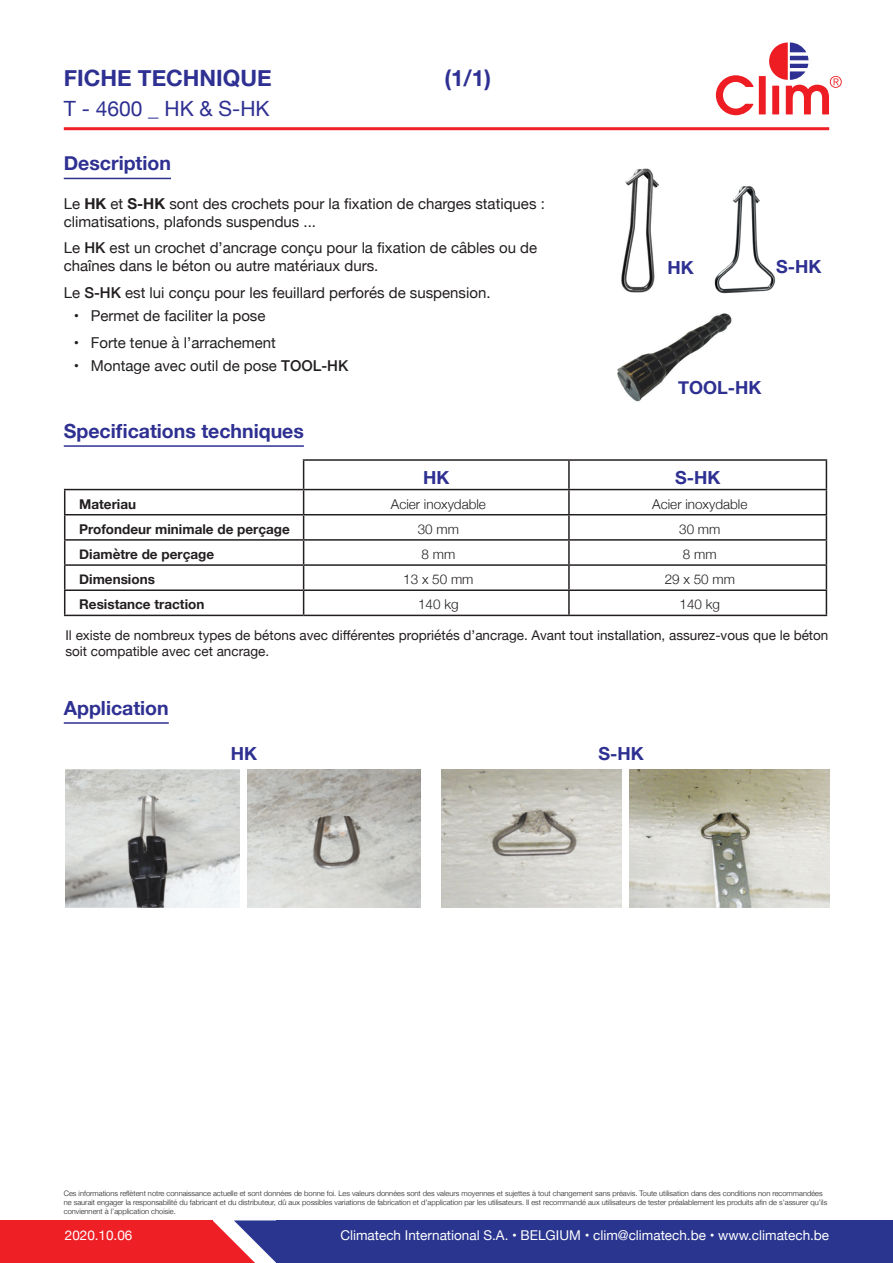
<style>
.page{position:relative;width:893px;height:1263px;background:#fff}
.page>*{position:absolute;margin:0;border:0;box-sizing:border-box;transform-origin:0 0}
.t1{font:700 22.5px "Helvetica Neue";color:#2e3092}
.t2{font:21px "Helvetica Neue";color:#2e3092}
.t3{font:700 19.5px "Helvetica Neue";color:#2e3092}
.t4{font:700 18px "Helvetica Neue";color:#2e3092}
.t5{font:15px/18px "Helvetica Neue";color:#231f20}
.t6{font:13.5px/16.2px "Helvetica Neue";color:#231f20}
.t7{font:700 13.5px "Helvetica Neue";color:#231f20}
.t8{font:13.5px "Helvetica Neue";color:#fff}
.t9{font:300 13.5px "Helvetica Neue";color:#231f20}
.t10{font:300 7.5px/9px "Helvetica Neue";color:#231f20}
.s1{font-weight:700}
.s2{font-weight:500}
</style>
<div class="page">
<div style="left:0;top:1220px;width:213px;height:43px;background:#ee2026"></div>
<svg style="left:213px;top:1220px;width:63px;height:43px"></svg>
<div style="left:276px;top:1220px;width:617px;height:43px;background:#29358e"></div>
<hr style="left:64px;top:127px;width:765px;height:3px;background:#ee2026">
<svg style="left:716px;top:75px;width:37px;height:40px"></svg>
<div style="left:759px;top:76px;width:7px;height:38px;background:#ee1d23"></div>
<svg style="left:769px;top:43px;width:73px;height:71px"></svg>
<hr style="left:64px;top:178px;width:107px;height:1px;background:#2e3092">
<hr style="left:64px;top:445px;width:240px;height:2px;background:#2e3092">
<hr style="left:64px;top:722px;width:105px;height:2px;background:#2e3092">
<img style="left:247px;top:770px;width:174px;height:138px">
<img style="left:65px;top:770px;width:174px;height:138px">
<img style="left:441px;top:770px;width:180px;height:138px">
<img style="left:629px;top:770px;width:200px;height:138px">
<img style="left:714px;top:186px;width:62px;height:108px">
<img style="left:621px;top:168px;width:38px;height:125px">
<img style="left:617px;top:313px;width:115px;height:89px">
<hr style="left:303px;top:459px;width:266px;height:2px;background:#231f20">
<hr style="left:569px;top:459px;width:258px;height:2px;background:#231f20">
<hr style="left:568px;top:461px;width:2px;height:28px;background:#231f20">
<hr style="left:64px;top:489px;width:240px;height:1px;background:#231f20">
<hr style="left:304px;top:489px;width:265px;height:1px;background:#231f20">
<hr style="left:569px;top:489px;width:258px;height:1px;background:#231f20">
<hr style="left:568px;top:490px;width:2px;height:24px;background:#231f20">
<hr style="left:64px;top:514px;width:240px;height:1px;background:#231f20">
<hr style="left:304px;top:514px;width:265px;height:1px;background:#231f20">
<hr style="left:569px;top:514px;width:258px;height:1px;background:#231f20">
<hr style="left:568px;top:515px;width:2px;height:24px;background:#231f20">
<hr style="left:64px;top:539px;width:240px;height:2px;background:#231f20">
<hr style="left:304px;top:539px;width:265px;height:2px;background:#231f20">
<hr style="left:569px;top:539px;width:258px;height:2px;background:#231f20">
<hr style="left:568px;top:541px;width:2px;height:23px;background:#231f20">
<hr style="left:64px;top:564px;width:240px;height:2px;background:#231f20">
<hr style="left:304px;top:564px;width:265px;height:2px;background:#231f20">
<hr style="left:569px;top:564px;width:258px;height:2px;background:#231f20">
<hr style="left:568px;top:566px;width:2px;height:23px;background:#231f20">
<hr style="left:64px;top:589px;width:240px;height:2px;background:#231f20">
<svg style="left:64px;top:490px;width:1px;height:125px"></svg>
<hr style="left:304px;top:589px;width:265px;height:2px;background:#231f20">
<svg style="left:303px;top:461px;width:1px;height:154px"></svg>
<hr style="left:569px;top:589px;width:258px;height:2px;background:#231f20">
<hr style="left:568px;top:591px;width:2px;height:24px;background:#231f20">
<svg style="left:826px;top:461px;width:1px;height:154px"></svg>
<hr style="left:64px;top:615px;width:240px;height:1px;background:#231f20">
<hr style="left:304px;top:615px;width:265px;height:1px;background:#231f20">
<hr style="left:569px;top:615px;width:258px;height:1px;background:#231f20">
<h1 class="t1" style="left:64px;top:60px;width:209px">FICHE TECHNIQUE</h1>
<h1 class="t1" style="left:444px;top:60px;width:48px">(1/1)</h1>
<h2 class="t2" style="left:64px;top:93px;width:207px">T - 4600 _ HK &amp; S-HK</h2>
<h3 class="t3" style="left:64px;top:148px;width:109px">Description</h3>
<h3 class="t5" style="left:64px;top:195px;width:483px">Le <span class="s1">HK</span> et <span class="s1">S-HK</span> sont des crochets pour la fixation de charges statiques : climatisations, plafonds suspendus ...</h3>
<h3 class="t5" style="left:64px;top:240px;width:475px">Le <span class="s2">HK</span> est un crochet d’ancrage conçu pour la fixation de câbles ou de chaînes dans le béton ou autre matériaux durs.</h3>
<h3 class="t5" style="left:64px;top:284px;width:428px">Le <span class="s2">S-HK</span> est lui conçu pour les feuillard perforés de suspension.</h3>
<h3 class="t5" style="left:74px;top:308px;width:193px">• Permet de faciliter la pose</h3>
<h3 class="t5" style="left:74px;top:334px;width:204px">• Forte tenue à l’arrachement</h3>
<h3 class="t5" style="left:74px;top:358px;width:276px">• Montage avec outil de pose <span class="s2">TOOL-HK</span></h3>
<h3 class="t3" style="left:64px;top:415px;width:242px">Specifications techniques</h3>
<h3 class="t4" style="left:667px;top:254px;width:28px">HK</h3>
<h3 class="t4" style="left:776px;top:253px;width:47px">S-HK</h3>
<h3 class="t4" style="left:678px;top:373px;width:85px">TOOL-HK</h3>
<h3 class="t4" style="left:423px;top:463px;width:28px">HK</h3>
<h3 class="t4" style="left:675px;top:463px;width:47px">S-HK</h3>
<h3 class="t7" style="left:79px;top:493px;width:58px">Materiau</h3>
<h3 class="t9" style="left:391px;top:493px;width:97px">Acier inoxydable</h3>
<h3 class="t9" style="left:652px;top:493px;width:97px">Acier inoxydable</h3>
<h3 class="t7" style="left:79px;top:518px;width:212px">Profondeur minimale de perçage</h3>
<h3 class="t9" style="left:418px;top:518px;width:43px">30 mm</h3>
<h3 class="t9" style="left:679px;top:518px;width:43px">30 mm</h3>
<h3 class="t7" style="left:79px;top:544px;width:136px">Diamètre de perçage</h3>
<h3 class="t9" style="left:422px;top:543px;width:35px">8 mm</h3>
<h3 class="t9" style="left:683px;top:543px;width:35px">8 mm</h3>
<h3 class="t7" style="left:79px;top:569px;width:77px">Dimensions</h3>
<h3 class="t9" style="left:403px;top:568px;width:72px">13 x 50 mm</h3>
<h3 class="t9" style="left:665px;top:568px;width:72px">29 x 50 mm</h3>
<h3 class="t7" style="left:79px;top:594px;width:127px">Resistance traction</h3>
<h3 class="t9" style="left:418px;top:594px;width:42px">140 kg</h3>
<h3 class="t9" style="left:680px;top:594px;width:42px">140 kg</h3>
<h3 class="t6" style="left:65px;top:628px;width:764px">Il existe de nombreux types de bétons avec différentes propriétés d’ancrage. Avant tout installation, assurez-vous que le béton soit compatible avec cet ancrage.</h3>
<h3 class="t3" style="left:64px;top:692px;width:107px">Application</h3>
<h3 class="t4" style="left:231px;top:739px;width:28px">HK</h3>
<h3 class="t4" style="left:598px;top:739px;width:47px">S-HK</h3>
<p class="t10" style="left:64px;top:1188px;width:765px">Ces informations reflètent notre connaissance actuelle et sont données de bonne foi. Les valeurs données sont des valeurs moyennes et sujettes à tout changement sans préavis. Toute utilisation dans des conditions non recommandées ne saurait engager la responsabilité du fabricant et du distributeur, dû aux possibles variations de fabrication et d’application par les utilisateurs. Il est recommandé aux utilisateurs de tester préalablement les produits afin de s’assurer qu’ils conviennent à l’application choisie.</p>
<h3 class="t8" style="left:65px;top:1226px;width:69px">2020.10.06</h3>
<h3 class="t8" style="left:340px;top:1226px;width:490px">Climatech International S.A. • BELGIUM • clim@climatech.be • www.climatech.be</h3>
</div>
